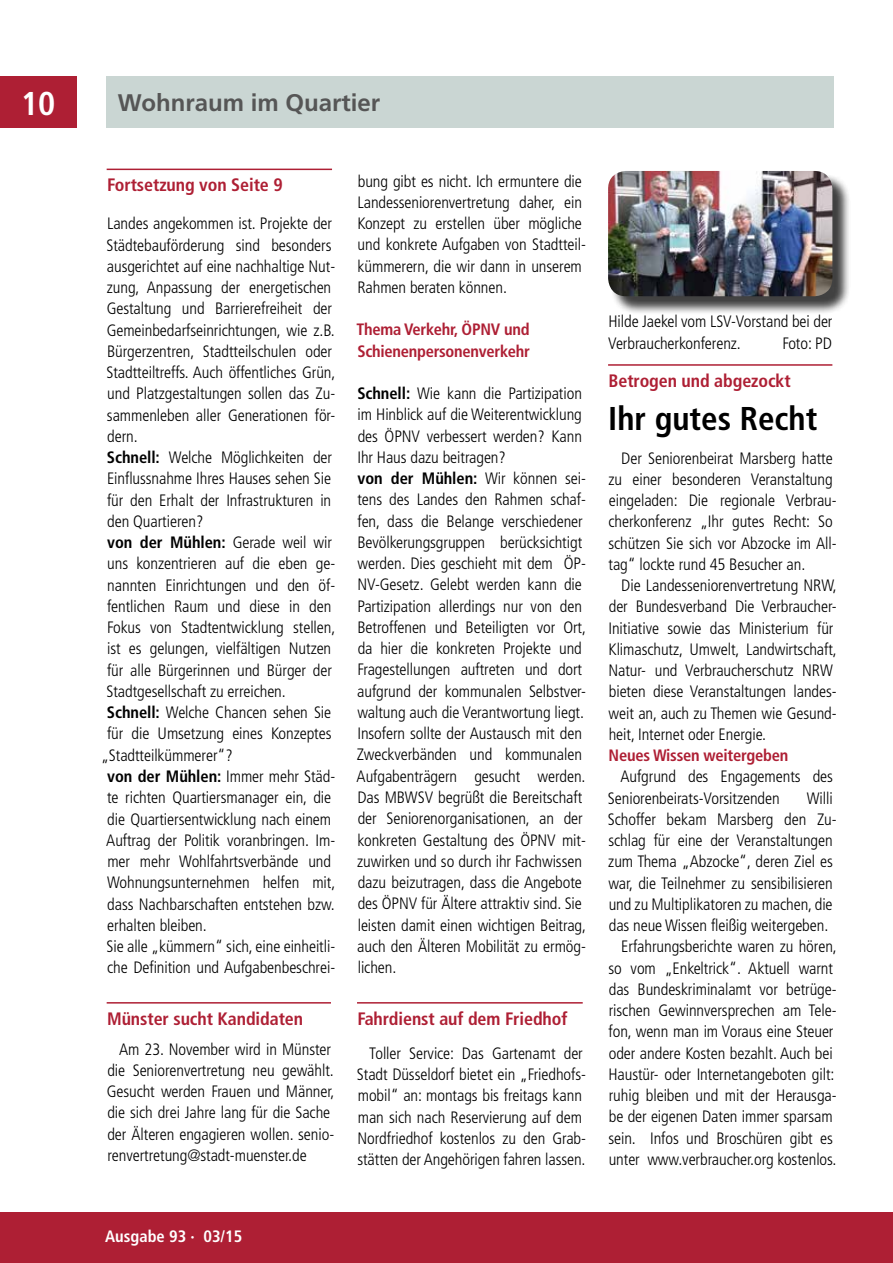
<style>
.page{position:relative;width:893px;height:1263px;background:#fff}
.page>*{position:absolute;margin:0;border:0;box-sizing:border-box;transform-origin:0 0}
.t1{font:700 condensed 33px "Frutiger";color:#000}
.t2{font:700 condensed 33px "Frutiger";color:#fff}
.t3{font:700 24px "Frutiger";color:#565656}
.t4{font:700 condensed 18px "Frutiger";letter-spacing:-.005em;color:#ae1f34}
.t5{font:300 condensed 16.5px/21.3px "Frutiger";letter-spacing:-.005em;color:#000}
.t6{font:700 condensed 16.5px/21.3px "Frutiger";letter-spacing:-.015em;color:#ae1f34}
.t7{font:700 condensed 16.5px "Frutiger";letter-spacing:-.005em;color:#000}
.t8{font:700 condensed 16.5px "Frutiger";color:#fff}
.s1{font-weight:700}
.s2{font-weight:300}
</style>
<div class="page">
<div style="left:106px;top:77px;width:727px;height:51px;background:#cad6d3"></div>
<div style="left:0;top:1212px;width:893px;height:51px;background:#ae1f34"></div>
<div style="left:0;top:77px;width:77px;height:51px;background:#ae1f34"></div>
<hr style="left:107px;top:169px;width:225px;height:1px;background:#ae1f34">
<div style="left:610px;top:173px;width:241px;height:142px;background:#000;opacity:.75"></div>
<img style="left:608px;top:171px;width:224px;height:125px">
<hr style="left:608px;top:364px;width:224px;height:2px;background:#ae1f34">
<hr style="left:107px;top:1002px;width:224px;height:1px;background:#ae1f34">
<hr style="left:357px;top:1002px;width:226px;height:1px;background:#ae1f34">
<h1 class="t2" style="left:21px;top:84px;width:36px">10</h1>
<h2 class="t3" style="left:118px;top:88px;width:264px">Wohnraum im Quartier</h2>
<p class="t4" style="left:107px;top:174px;width:177px">Fortsetzung von Seite 9</p>
<p class="t5" style="left:107px;top:213px;width:227px">Landes angekommen ist. Projekte der</p>
<p class="t5" style="left:107px;top:234px;width:227px">Städtebauförderung sind besonders</p>
<p class="t5" style="left:107px;top:256px;width:230px">ausgerichtet auf eine nachhaltige Nut-</p>
<p class="t5" style="left:107px;top:277px;width:226px">zung, Anpassung der energetischen</p>
<p class="t5" style="left:107px;top:298px;width:227px">Gestaltung und Barrierefreiheit der</p>
<p class="t5" style="left:107px;top:319px;width:230px">Gemeinbedarfseinrichtungen, wie z.B.</p>
<p class="t5" style="left:107px;top:341px;width:227px">Bürgerzentren, Stadtteilschulen oder</p>
<p class="t5" style="left:107px;top:362px;width:230px">Stadtteiltreffs. Auch öffentliches Grün,</p>
<p class="t5" style="left:107px;top:383px;width:229px">und Platzgestaltungen sollen das Zu-</p>
<p class="t5" style="left:107px;top:404px;width:230px">sammenleben aller Generationen för-</p>
<p class="t5" style="left:107px;top:426px;width:32px">dern.</p>
<p class="t5" style="left:107px;top:447px;width:227px"><span class="s1">Schnell:</span> Welche Möglichkeiten der</p>
<p class="t5" style="left:107px;top:468px;width:226px">Einflussnahme Ihres Hauses sehen Sie</p>
<p class="t5" style="left:107px;top:490px;width:226px">für den Erhalt der Infrastrukturen in</p>
<p class="t5" style="left:107px;top:511px;width:98px">den Quartieren?</p>
<p class="t7" style="left:107px;top:533px;width:226px">von der Mühlen: <span class="s2">Gerade weil wir</span></p>
<p class="t5" style="left:107px;top:553px;width:229px">uns konzentrieren auf die eben ge-</p>
<p class="t5" style="left:107px;top:575px;width:229px">nannten Einrichtungen und den öf-</p>
<p class="t5" style="left:107px;top:596px;width:226px">fentlichen Raum und diese in den</p>
<p class="t5" style="left:107px;top:617px;width:230px">Fokus von Stadtentwicklung stellen,</p>
<p class="t5" style="left:107px;top:638px;width:225px">ist es gelungen, vielfältigen Nutzen</p>
<p class="t5" style="left:107px;top:660px;width:226px">für alle Bürgerinnen und Bürger der</p>
<p class="t5" style="left:106px;top:681px;width:181px">Stadtgesellschaft zu erreichen.</p>
<p class="t5" style="left:107px;top:702px;width:226px"><span class="s1">Schnell:</span> Welche Chancen sehen Sie</p>
<p class="t5" style="left:107px;top:723px;width:226px">für die Umsetzung eines Konzeptes</p>
<p class="t5" style="left:101px;top:745px;width:133px">„Stadtteilkümmerer“?</p>
<p class="t5" style="left:107px;top:766px;width:230px"><span class="s1">von der Mühlen:</span> Immer mehr Städ-</p>
<p class="t5" style="left:107px;top:787px;width:226px">te richten Quartiersmanager ein, die</p>
<p class="t5" style="left:107px;top:808px;width:225px">die Quartiersentwicklung nach einem</p>
<p class="t5" style="left:106px;top:830px;width:230px">Auftrag der Politik voranbringen. Im-</p>
<p class="t5" style="left:107px;top:851px;width:225px">mer mehr Wohlfahrtsverbände und</p>
<p class="t5" style="left:107px;top:872px;width:230px">Wohnungsunternehmen helfen mit,</p>
<p class="t5" style="left:107px;top:893px;width:229px">dass Nachbarschaften entstehen bzw.</p>
<p class="t5" style="left:107px;top:915px;width:101px">erhalten bleiben.</p>
<p class="t5" style="left:107px;top:936px;width:230px">Sie alle „kümmern“ sich, eine einheitli-</p>
<p class="t5" style="left:107px;top:957px;width:230px">che Definition und Aufgabenbeschrei-</p>
<p class="t5" style="left:357px;top:170px;width:230px">bung gibt es nicht. Ich ermuntere die Landesseniorenvertretung daher, ein Konzept zu erstellen über mögliche und konkrete Aufgaben von Stadtteil&shy;kümmerern, die wir dann in unserem Rahmen beraten können.</p>
<p class="t6" style="left:356px;top:319px;width:175px">Thema Verkehr, ÖPNV und<br>Schienenpersonenverkehr</p>
<p class="t5" style="left:357px;top:383px;width:231px"><span class="s1">Schnell:</span> Wie kann die Partizipation im Hinblick auf die Weiterentwicklung des ÖPNV verbessert werden? Kann Ihr Haus dazu beitragen?<br><span class="s1">von der Mühlen:</span> Wir können sei&shy;tens des Landes den Rahmen schaf&shy;fen, dass die Belange verschiedener Bevölkerungsgruppen berücksichtigt werden. Dies geschieht mit dem ÖP-NV-Gesetz. Gelebt werden kann die Partizipation allerdings nur von den Betroffenen und Beteiligten vor Ort, da hier die konkreten Projekte und Fragestellungen auftreten und dort aufgrund der kommunalen Selbstver&shy;waltung auch die Verantwortung liegt.<br>Insofern sollte der Austausch mit den Zweckverbänden und kommunalen Aufgabenträgern gesucht werden.<br>Das MBWSV begrüßt die Bereitschaft der Seniorenorganisationen, an der konkreten Gestaltung des ÖPNV mit&shy;zuwirken und so durch ihr Fachwissen dazu beizutragen, dass die Angebote des ÖPNV für Ältere attraktiv sind. Sie leisten damit einen wichtigen Beitrag, auch den Älteren Mobilität zu ermög&shy;lichen.</p>
<p class="t4" style="left:107px;top:1008px;width:198px">Münster sucht Kandidaten</p>
<p class="t4" style="left:357px;top:1008px;width:211px">Fahrdienst auf dem Friedhof</p>
<p class="t5" style="left:107px;top:1038px;width:229px;text-indent:12px">Am 23. November wird in Münster die Seniorenvertretung neu gewählt.<br>Gesucht werden Frauen und Männer, die sich drei Jahre lang für die Sache der Älteren engagieren wollen. senio&shy;renvertretung@stadt-muenster.de</p>
<p class="t5" style="left:357px;top:1043px;width:231px;text-align:center">Toller Service: Das Gartenamt der Stadt Düsseldorf bietet ein „Friedhofs&shy;mobil“ an: montags bis freitags kann man sich nach Reservierung auf dem Nordfriedhof kostenlos zu den Grab&shy;stätten der Angehörigen fahren lassen.</p>
<p class="t5" style="left:608px;top:311px;width:226px">Hilde Jaekel vom LSV-Vorstand bei der<br>Verbraucherkonferenz.</p>
<p class="t5" style="left:782px;top:333px;width:51px">Foto: PD</p>
<p class="t4" style="left:608px;top:370px;width:184px">Betrogen und abgezockt</p>
<h1 class="t1" style="left:608px;top:398px;width:211px">Ihr gutes Recht</h1>
<p class="t5" style="left:608px;top:447px;width:230px;text-indent:13px">Der Seniorenbeirat Marsberg hatte zu einer besonderen Veranstaltung eingeladen: Die regionale Verbrau&shy;cherkonferenz „Ihr gutes Recht: So schützen Sie sich vor Abzocke im All&shy;tag“ lockte rund 45 Besucher an.</p>
<p class="t5" style="left:608px;top:575px;width:230px;text-indent:13px">Die Landesseniorenvertretung NRW, der Bundesverband Die Verbraucher-Initiative sowie das Ministerium für Klimaschutz, Umwelt, Landwirtschaft, Natur- und Verbraucherschutz NRW bieten diese Veranstaltungen landes&shy;weit an, auch zu Themen wie Gesund&shy;heit, Internet oder Energie.</p>
<p class="t6" style="left:609px;top:745px;width:181px">Neues Wissen weitergeben</p>
<p class="t5" style="left:608px;top:766px;width:227px;text-indent:12px">Aufgrund des Engagements des<br>Seniorenbeirats-Vorsitzenden</p>
<p class="t5" style="left:807px;top:787px;width:27px">Willi</p>
<p class="t5" style="left:608px;top:809px;width:230px">Schoffer bekam Marsberg den Zu-</p>
<p class="t5" style="left:608px;top:830px;width:226px">schlag für eine der Veranstaltungen</p>
<p class="t5" style="left:608px;top:851px;width:226px">zum Thema „Abzocke“, deren Ziel es</p>
<p class="t5" style="left:609px;top:872px;width:226px">war, die Teilnehmer zu sensibilisieren</p>
<p class="t5" style="left:609px;top:894px;width:225px">und zu Multiplikatoren zu machen, die</p>
<p class="t5" style="left:609px;top:915px;width:221px">das neue Wissen fleißig weitergeben.</p>
<p class="t5" style="left:621px;top:936px;width:217px">Erfahrungsberichte waren zu hören,</p>
<p class="t5" style="left:608px;top:957px;width:226px">so vom „Enkeltrick“. Aktuell warnt</p>
<p class="t5" style="left:609px;top:979px;width:229px">das Bundeskriminalamt vor betrüge-</p>
<p class="t5" style="left:609px;top:1000px;width:229px">rischen Gewinnversprechen am Tele-</p>
<p class="t5" style="left:609px;top:1021px;width:226px">fon, wenn man im Voraus eine Steuer</p>
<p class="t5" style="left:609px;top:1042px;width:225px">oder andere Kosten bezahlt. Auch bei</p>
<p class="t5" style="left:608px;top:1064px;width:227px">Haustür- oder Internetangeboten gilt:</p>
<p class="t5" style="left:609px;top:1085px;width:229px">ruhig bleiben und mit der Herausga-</p>
<p class="t5" style="left:609px;top:1106px;width:225px">be der eigenen Daten immer sparsam</p>
<p class="t5" style="left:608px;top:1127px;width:226px">sein. Infos und Broschüren gibt es</p>
<p class="t5" style="left:609px;top:1149px;width:229px">unter www.verbraucher.org kostenlos.</p>
<p class="t8" style="left:105px;top:1226px;width:139px">Ausgabe 93 · 03/15</p>
</div>
